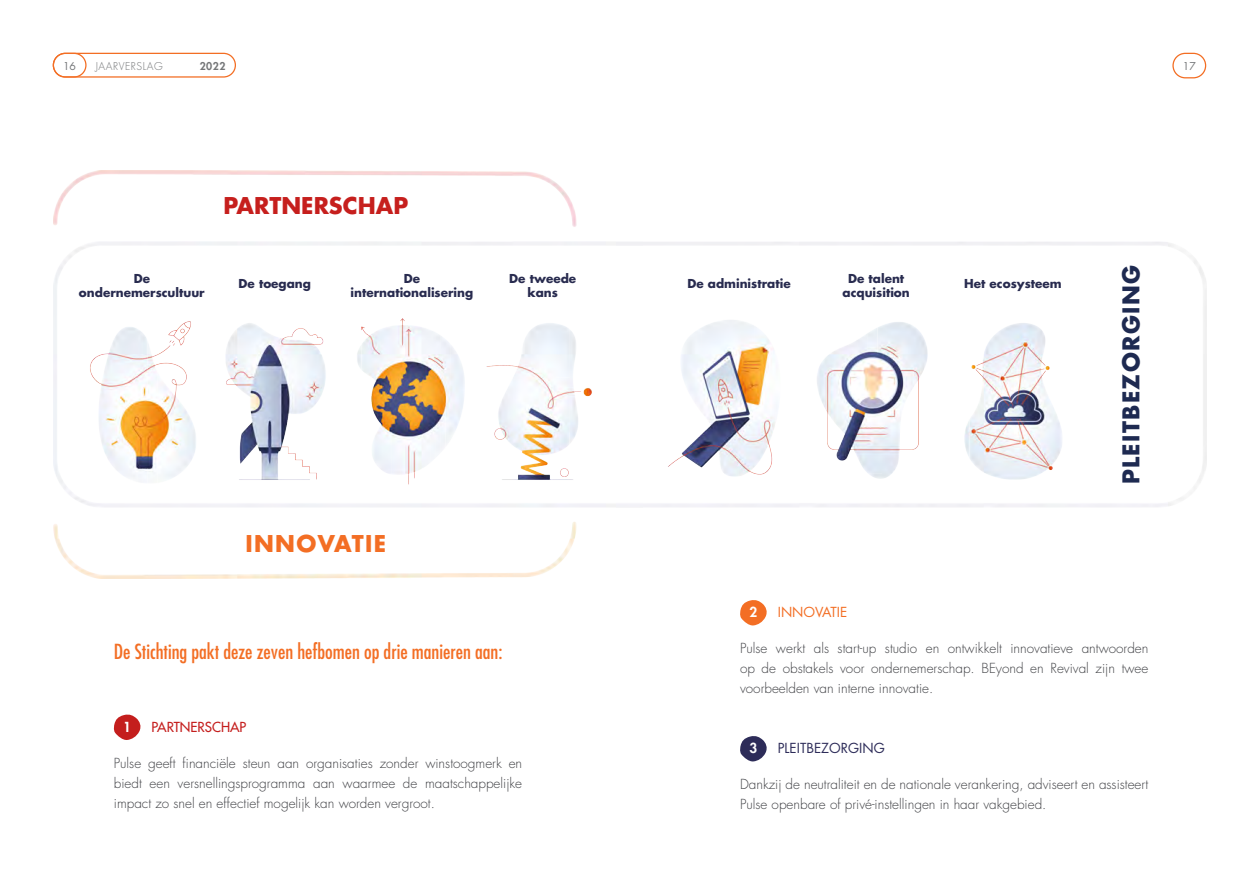
<style>
.page{position:relative;width:1259px;height:893px;background:#fff}
.page>*{position:absolute;margin:0;border:0;box-sizing:border-box;transform-origin:0 0}
.t1{font:700 22.5px "Futura Std";letter-spacing:.06em;color:#1e2a51}
.t2{font:700 22.5px "Futura Std";color:#c61f1d}
.t3{font:700 22.5px "Futura Std";letter-spacing:.06em;color:#f36e24}
.Sous-Titre_1{font:condensed 20.25px "Futura Std";color:#f36e24}
.Texte{font:300 13.5px/20.2px "Futura Std";color:#404145;text-align:justify}
.t4{font:13.5px "Futura Std";color:#2d2c59}
.t5{font:500 13.5px "Futura Std";color:#c41e1d}
.t6{font:13.5px "Futura Std";color:#f36e24}
.t7{font:800 13.5px "Futura Std";color:#fff}
.t8{font:700 12px "Futura Std";color:#282b4f}
.t9{font:300 10.5px "Futura Std";letter-spacing:.05em;color:#747678}
.t10{font:10.5px "Futura Std";color:#747678}
.t11{font:800 10.5px "Futura Std";color:#747678}
</style>
<div class="page">
<div style="left:1172px;top:53px;width:34px;height:25px;border:1px solid #f36e24;border-radius:12px"></div>
<div style="left:53px;top:53px;width:183px;height:25px;border:1px solid #f36e24;border-radius:12px"></div>
<div style="left:53px;top:53px;width:34px;height:25px;border:1px solid #f36e24;border-radius:12px"></div>
<img style="left:53px;top:171px;width:564px;height:408px">
<svg style="left:113px;top:714px;width:28px;height:26px"></svg>
<div style="left:205px;top:195px;width:221px;height:22px;background:#fff"></div>
<div style="left:74px;top:273px;width:135px;height:29px;background:#fff"></div>
<div style="left:344px;top:273px;width:135px;height:29px;background:#fff"></div>
<div style="left:221px;top:278px;width:107px;height:15px;background:#fff"></div>
<div style="left:489px;top:273px;width:107px;height:29px;background:#fff"></div>
<div style="left:205px;top:533px;width:221px;height:21px;background:#fff"></div>
<img style="left:617px;top:242px;width:589px;height:265px">
<svg style="left:740px;top:736px;width:27px;height:26px"></svg>
<svg style="left:740px;top:600px;width:27px;height:26px"></svg>
<div style="left:671px;top:278px;width:135px;height:15px;background:#fff"></div>
<div style="left:945px;top:278px;width:135px;height:15px;background:#fff"></div>
<div style="left:822px;top:273px;width:107px;height:29px;background:#fff"></div>
<div style="left:1121px;top:264px;width:18px;height:221px;background:#fff"></div>
<p class="t10" style="left:63px;top:59px;width:14px">16</p>
<p class="t9" style="left:96px;top:59px;width:68px">JAARVERSLAG</p>
<p class="t11" style="left:200px;top:59px;width:27px">2022</p>
<p class="t10" style="left:1182px;top:59px;width:14px">17</p>
<p class="t2" style="left:223px;top:190px;width:186px">PARTNERSCHAP</p>
<p class="t8" style="left:134px;top:270px;width:18px">De</p>
<p class="t8" style="left:79px;top:285px;width:127px">ondernemerscultuur</p>
<p class="t8" style="left:238px;top:276px;width:74px">De toegang</p>
<p class="t8" style="left:404px;top:270px;width:18px">De</p>
<p class="t8" style="left:351px;top:285px;width:124px">internationalisering</p>
<p class="t8" style="left:509px;top:270px;width:68px">De tweede</p>
<p class="t8" style="left:527px;top:285px;width:32px">kans</p>
<p class="t3" style="left:245px;top:528px;width:142px">INNOVATIE</p>
<p class="Sous-Titre_1" style="left:114px;top:639px;width:390px">De Stichting pakt deze zeven hefbomen op drie manieren aan:</p>
<p class="t7" style="left:123px;top:718px;width:9px">1</p>
<p class="t5" style="left:152px;top:718px;width:96px">PARTNERSCHAP</p>
<p class="Texte" style="left:114px;top:753px;width:410px">Pulse geeft financiële steun aan organisaties zonder winstoogmerk en biedt een versnellingsprogramma aan waarmee de maatschappelijke impact zo snel en effectief mogelijk kan worden vergroot.</p>
<p class="t8" style="left:687px;top:276px;width:105px">De administratie</p>
<p class="t8" style="left:848px;top:270px;width:58px">De talent</p>
<p class="t8" style="left:842px;top:285px;width:69px">acquisition</p>
<p class="t8" style="left:964px;top:276px;width:99px">Het ecosysteem</p>
<p class="t7" style="left:749px;top:604px;width:9px">2</p>
<p class="t6" style="left:778px;top:604px;width:71px">INNOVATIE</p>
<p class="t1" style="left:1116px;top:484px;width:220px;rotate:-90deg">PLEITBEZORGING</p>
<p class="Texte" style="left:740px;top:638px;width:410px">Pulse werkt als start-up studio en ontwikkelt innovatieve antwoorden op de obstakels voor ondernemerschap. BEyond en Revival zijn twee voorbeelden van interne innovatie.</p>
<p class="t7" style="left:749px;top:740px;width:9px">3</p>
<p class="t4" style="left:778px;top:740px;width:109px">PLEITBEZORGING</p>
<p class="Texte" style="left:740px;top:774px;width:410px">Dankzij de neutraliteit en de nationale verankering, adviseert en assisteert</p>
<p class="Texte" style="left:740px;top:795px;width:308px">Pulse openbare of privé-instellingen in haar vakgebied.</p>
</div>
